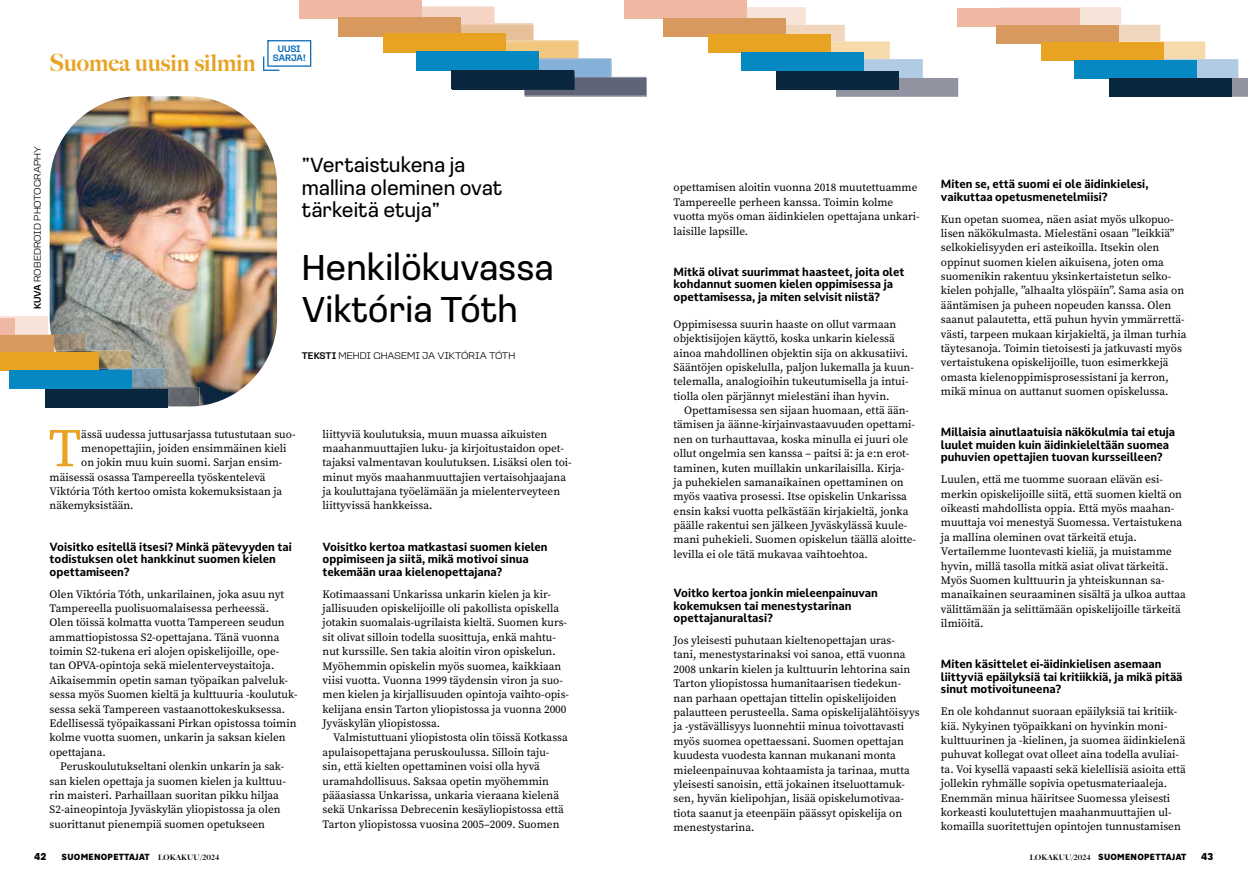
<style>
.page{position:relative;width:1248px;height:886px;background:#fff}
.page>*{position:absolute;margin:0;border:0;box-sizing:border-box;transform-origin:0 0}
.t1{font:54.25px "Source Serif Pro";color:#e8a323}
.t2{font:37.25px/42px "Loos Normal";color:#000}
.t3{font:900 23.75px "Big Caslon FB";color:#e8a323}
.t4{font:21.25px/22.5px "Loos Normal";color:#000}
.t5{font:11.25px/14.4px "Source Serif Pro";color:#000}
.t6{font:700 11.25px/12.5px "Darkmode Off CC";color:#000}
.t7{font:300 10px "Loos Wide";color:#000}
.t8{font:900 10px "Nort";color:#000}
.t9{font:500 9.62px/9.1px "Loos Normal";color:#0066b3;text-align:center}
.t10{font:900 8.75px "Nort";letter-spacing:.03em;color:#000}
.s1{font-family:"Loos Normal";font-weight:500}
.s2{font-family:"Big Caslon FB";font-size:7.5px}
</style>
<div class="page">
<img style="left:50px;top:96px;width:227px;height:311px">
<svg style="left:746px;top:7px;width:212px;height:90px"></svg>
<svg style="left:999px;top:7px;width:248px;height:90px"></svg>
<div style="left:0;top:316px;width:47px;height:18px;background:#f8e3d9"></div>
<svg style="left:9px;top:334px;width:190px;height:55px"></svg>
<img style="left:132px;top:387px;width:67px;height:19px">
<div style="left:339px;top:18px;width:122px;height:19px;background:#d8995f"></div>
<svg style="left:383px;top:6px;width:264px;height:91px"></svg>
<div style="left:299px;top:0;width:122px;height:18px;background:#efb8a3"></div>
<div style="left:338px;top:17px;width:122px;height:18px;background:#d8995f"></div>
<div style="left:383px;top:33px;width:122px;height:19px;background:#e8a323"></div>
<div style="left:416px;top:51px;width:122px;height:19px;background:#0689c2"></div>
<div style="left:451px;top:70px;width:122px;height:19px;background:#09273f"></div>
<div style="left:957px;top:8px;width:122px;height:19px;background:#efb8a3"></div>
<div style="left:996px;top:25px;width:122px;height:19px;background:#d8995f"></div>
<div style="left:1041px;top:42px;width:122px;height:19px;background:#e8a323"></div>
<div style="left:1074px;top:60px;width:122px;height:19px;background:#0689c2"></div>
<div style="left:1109px;top:79px;width:122px;height:18px;background:#09273f"></div>
<div style="left:0;top:318px;width:15px;height:19px;background:#efb8a3"></div>
<div style="left:0;top:336px;width:54px;height:18px;background:#d8995f"></div>
<div style="left:0;top:352px;width:99px;height:19px;background:#e8a323"></div>
<div style="left:10px;top:370px;width:122px;height:19px;background:#0689c2"></div>
<div style="left:45px;top:389px;width:122px;height:18px;background:#09273f"></div>
<div style="left:624px;top:0;width:122px;height:19px;background:#efb8a3"></div>
<div style="left:663px;top:18px;width:122px;height:19px;background:#d8995f"></div>
<div style="left:708px;top:34px;width:122px;height:19px;background:#e8a323"></div>
<div style="left:741px;top:52px;width:122px;height:19px;background:#0689c2"></div>
<div style="left:776px;top:71px;width:122px;height:19px;background:#09273f"></div>
<svg style="left:263px;top:40px;width:48px;height:31px"></svg>
<h3 class="t3" style="left:50px;top:49px;width:207px">Suomea uusin silmin</h3>
<p class="t9" style="left:273px;top:43px;width:34px">UUSI<br>SARJA!</p>
<p class="t7" style="left:31px;top:309px;width:164px;rotate:-90deg"><span class="s1">KUVA</span> ROBEDROID PHOTOGRAPHY</p>
<h3 class="t4" style="left:302px;top:153px;width:202px">”Vertaistukena ja mallina oleminen ovat tärkeitä etuja”</h3>
<h2 class="t2" style="left:302px;top:244px;width:253px">Henkilökuvassa<br>Viktória Tóth</h2>
<p class="t7" style="left:302px;top:349px;width:215px"><span class="s1">TEKSTI</span> MEHDI GHASEMI JA VIKTÓRIA TÓTH</p>
<h1 class="t1" style="left:49px;top:412px;width:34px">T</h1>
<p class="t5" style="left:81px;top:427px;width:216px">ässä uudessa juttusarjassa tutustutaan suo-</p>
<p class="t5" style="left:81px;top:441px;width:206px">menopettajiin, joiden ensimmäinen kieli</p>
<p class="t5" style="left:81px;top:455px;width:202px">on jokin muu kuin suomi. Sarjan ensim-</p>
<p class="t5" style="left:50px;top:470px;width:217px">mäisessä osassa Tampereella työskentelevä</p>
<p class="t5" style="left:50px;top:484px;width:234px">Viktória Tóth kertoo omista kokemuksistaan ja</p>
<p class="t5" style="left:50px;top:498px;width:85px">näkemyksistään.</p>
<p class="t6" style="left:50px;top:540px;width:243px">Voisitko esitellä itsesi? Minkä pätevyyden tai todistuksen olet hankkinut suomen kielen opettamiseen?</p>
<p class="t5" style="left:50px;top:587px;width:249px">Olen Viktória Tóth, unkarilainen, joka asuu nyt Tampereella puolisuomalaisessa perheessä.<br>Olen töissä kolmatta vuotta Tampereen seudun ammattiopistossa S2-opettajana. Tänä vuonna toimin S2-tukena eri alojen opiskelijoille, ope&shy;tan OPVA-opintoja sekä mielenterveystaitoja.<br>Aikaisemmin opetin saman työpaikan palveluk&shy;sessa myös Suomen kieltä ja kulttuuria -koulutuk&shy;sessa sekä Tampereen vastaanottokeskuksessa.<br>Edellisessä työpaikassani Pirkan opistossa toimin kolme vuotta suomen, unkarin ja saksan kielen opettajana.</p>
<p class="t5" style="left:50px;top:759px;width:238px;text-indent:11px">Peruskoulutukseltani olenkin unkarin ja sak&shy;san kielen opettaja ja suomen kielen ja kulttuu&shy;rin maisteri. Parhaillaan suoritan pikku hiljaa S2-aineopintoja Jyväskylän yliopistossa ja olen suorittanut pienempiä suomen opetukseen</p>
<p class="t5" style="left:322px;top:427px;width:250px">liittyviä koulutuksia, muun muassa aikuisten maahanmuuttajien luku- ja kirjoitustaidon opet&shy;tajaksi valmentavan koulutuksen. Lisäksi olen toi&shy;minut myös maahanmuuttajien vertaisohjaajana ja kouluttajana työelämään ja mielenterveyteen liittyvissä hankkeissa.</p>
<p class="t6" style="left:322px;top:540px;width:226px">Voisitko kertoa matkastasi suomen kielen oppimiseen ja siitä, mikä motivoi sinua tekemään uraa kielenopettajana?</p>
<p class="t5" style="left:322px;top:587px;width:248px">Kotimaassani Unkarissa unkarin kielen ja kir&shy;jallisuuden opiskelijoille oli pakollista opiskella jotakin suomalais-ugrilaista kieltä. Suomen kurs&shy;sit olivat silloin todella suosittuja, enkä mahtu&shy;nut kurssille. Sen takia aloitin viron opiskelun.<br>Myöhemmin opiskelin myös suomea, kaikkiaan viisi vuotta. Vuonna 1999 täydensin viron ja suo&shy;men kielen ja kirjallisuuden opintoja vaihto-opis&shy;kelijana ensin Tarton yliopistossa ja vuonna 2000<br>Jyväskylän yliopistossa.</p>
<p class="t5" style="left:322px;top:730px;width:247px;text-indent:11px">Valmistuttuani yliopistosta olin töissä Kotkassa apulaisopettajana peruskoulussa. Silloin taju&shy;sin, että kielten opettaminen voisi olla hyvä uramahdollisuus. Saksaa opetin myöhemmin pääasiassa Unkarissa, unkaria vieraana kielenä sekä Unkarissa Debrecenin kesäyliopistossa että Tarton yliopistossa vuosina 2005–2009. Suomen</p>
<p class="t5" style="left:673px;top:180px;width:247px">opettamisen aloitin vuonna 2018 muutettuamme Tampereelle perheen kanssa. Toimin kolme vuotta myös oman äidinkielen opettajana unkari&shy;laisille lapsille.</p>
<p class="t6" style="left:673px;top:265px;width:232px">Mitkä olivat suurimmat haasteet, joita olet kohdannut suomen kielen oppimisessa ja opettamisessa, ja miten selvisit niistä?</p>
<p class="t5" style="left:673px;top:317px;width:242px">Oppimisessa suurin haaste on ollut varmaan objektisijojen käyttö, koska unkarin kielessä ainoa mahdollinen objektin sija on akkusatiivi.<br>Sääntöjen opiskelulla, paljon lukemalla ja kuun&shy;telemalla, analogioihin tukeutumisella ja intui&shy;tiolla olen pärjännyt mielestäni ihan hyvin.</p>
<p class="t5" style="left:673px;top:403px;width:244px;text-indent:11px">Opettamisessa sen sijaan huomaan, että ään&shy;tämisen ja äänne-kirjainvastaavuuden opettami&shy;nen on turhauttavaa, koska minulla ei juuri ole ollut ongelmia sen kanssa – paitsi ä: ja e:n erot&shy;taminen, kuten muillakin unkarilaisilla. Kirja&shy;ja puhekielen samanaikainen opettaminen on myös vaativa prosessi. Itse opiskelin Unkarissa ensin kaksi vuotta pelkästään kirjakieltä, jonka päälle rakentui sen jälkeen Jyväskylässä kuule&shy;mani puhekieli. Suomen opiskelun täällä aloitte&shy;levilla ei ole tätä mukavaa vaihtoehtoa.</p>
<p class="t6" style="left:673px;top:586px;width:206px">Voitko kertoa jonkin mieleenpainuvan kokemuksen tai menestystarinan opettajanuraltasi?</p>
<p class="t5" style="left:673px;top:633px;width:247px">Jos yleisesti puhutaan kieltenopettajan uras&shy;tani, menestystarinaksi voi sanoa, että vuonna 2008 unkarin kielen ja kulttuurin lehtorina sain Tarton yliopistossa humanitaarisen tiedekun&shy;nan parhaan opettajan tittelin opiskelijoiden palautteen perusteella. Sama opiskelijalähtöisyys ja -ystävällisyys luonnehtii minua toivottavasti myös suomea opettaessani. Suomen opettajan kuudesta vuodesta kannan mukanani monta mieleenpainuvaa kohtaamista ja tarinaa, mutta yleisesti sanoisin, että jokainen itseluottamuk&shy;sen, hyvän kielipohjan, lisää opiskelumotivaa&shy;tiota saanut ja eteenpäin päässyt opiskelija on menestystarina.</p>
<p class="t6" style="left:940px;top:178px;width:209px">Miten se, että suomi ei ole äidinkielesi, vaikuttaa opetusmenetelmiisi?</p>
<p class="t5" style="left:940px;top:212px;width:247px">Kun opetan suomea, näen asiat myös ulkopuo&shy;lisen näkökulmasta. Mielestäni osaan ”leikkiä” selkokielisyyden eri asteikoilla. Itsekin olen oppinut suomen kielen aikuisena, joten oma suomenikin rakentuu yksinkertaistetun selko&shy;kielen pohjalle, ”alhaalta ylöspäin”. Sama asia on ääntämisen ja puheen nopeuden kanssa. Olen saanut palautetta, että puhun hyvin ymmärrettä&shy;västi, tarpeen mukaan kirjakieltä, ja ilman turhia täytesanoja. Toimin tietoisesti ja jatkuvasti myös vertaistukena opiskelijoille, tuon esimerkkejä omasta kielenoppimisprosessistani ja kerron, mikä minua on auttanut suomen opiskelussa.</p>
<p class="t6" style="left:940px;top:426px;width:236px">Millaisia ainutlaatuisia näkökulmia tai etuja luulet muiden kuin äidinkieleltään suomea puhuvien opettajien tuovan kursseilleen?</p>
<p class="t5" style="left:940px;top:472px;width:246px">Luulen, että me tuomme suoraan elävän esi&shy;merkin opiskelijoille siitä, että suomen kieltä on oikeasti mahdollista oppia. Että myös maahan&shy;muuttaja voi menestyä Suomessa. Vertaistukena ja mallina oleminen ovat tärkeitä etuja.<br>Vertailemme luontevasti kieliä, ja muistamme hyvin, millä tasolla mitkä asiat olivat tärkeitä.<br>Myös Suomen kulttuurin ja yhteiskunnan sa&shy;manaikainen seuraaminen sisältä ja ulkoa auttaa välittämään ja selittämään opiskelijoille tärkeitä ilmiöitä.</p>
<p class="t6" style="left:940px;top:658px;width:243px">Miten käsittelet ei-äidinkielisen asemaan liittyviä epäilyksiä tai kritiikkiä, ja mikä pitää sinut motivoituneena?</p>
<p class="t5" style="left:940px;top:704px;width:246px">En ole kohdannut suoraan epäilyksiä tai kritiik&shy;kiä. Nykyinen työpaikkani on hyvinkin moni&shy;kulttuurinen ja -kielinen, ja suomea äidinkielenä puhuvat kollegat ovat olleet aina todella avuliai&shy;ta. Voi kysellä vapaasti sekä kielellisiä asioita että jollekin ryhmälle sopivia opetusmateriaaleja.<br>Enemmän minua häiritsee Suomessa yleisesti korkeasti koulutettujen maahanmuuttajien ul&shy;komailla suoritettujen opintojen tunnustamisen</p>
<p class="t8" style="left:34px;top:850px;width:14px">42</p>
<p class="t10" style="left:62px;top:851px;width:159px">SUOMENOPETTAJAT <span class="s2">LOKAKUU/2024</span></p>
<p class="t10" style="left:1029px;top:851px;width:158px"><span class="s2">LOKAKUU/2024</span> SUOMENOPETTAJAT</p>
<p class="t8" style="left:1201px;top:850px;width:14px">43</p>
</div>
